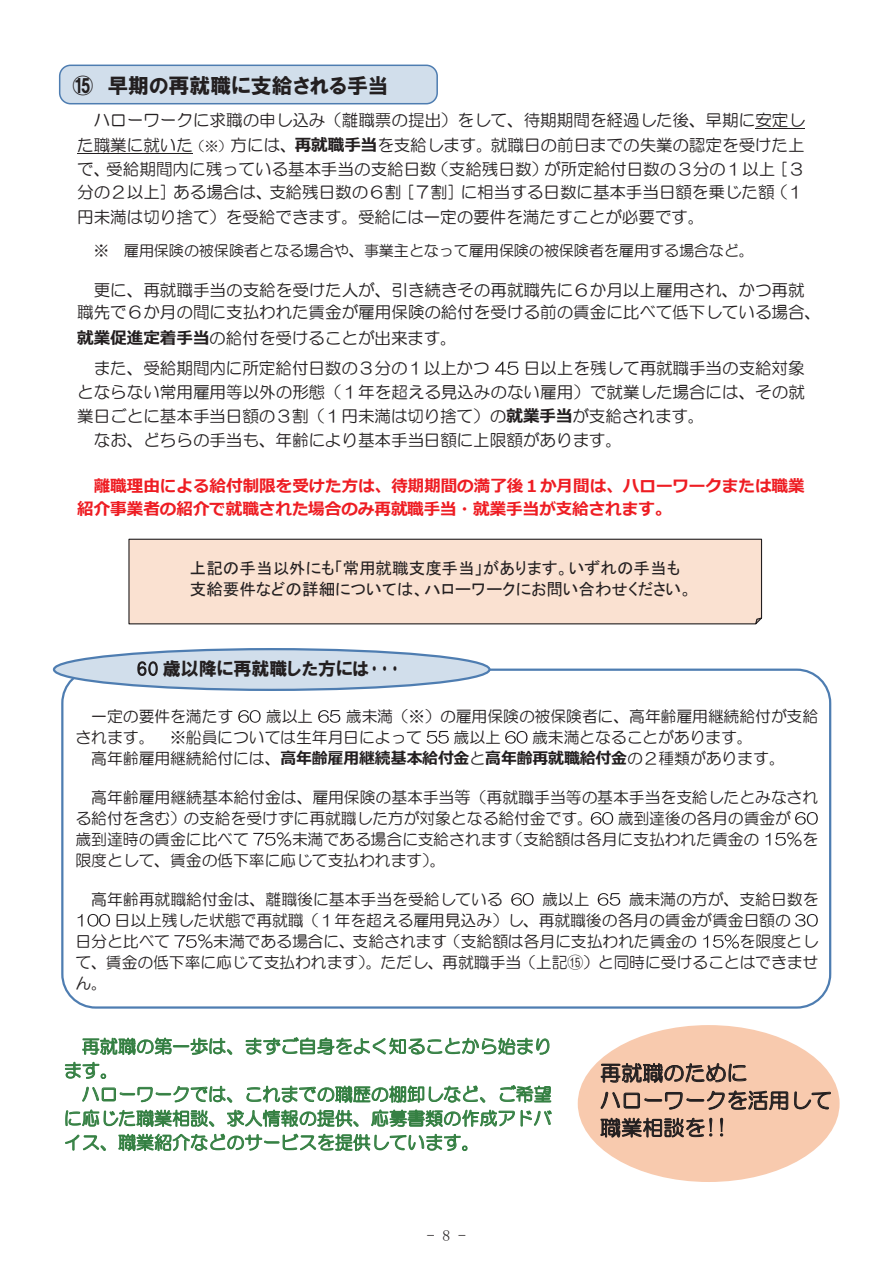
<style>
.page{position:relative;width:893px;height:1263px;background:#fff}
.page>*{position:absolute;margin:0;border:0;box-sizing:border-box;transform-origin:0 0}
.t1{font:20.85px/27.3px "HG Maru Gothic MPRO";letter-spacing:.015em;color:#231f20}
.t2{font:20.85px "HGP Soei Kakugothic UB";color:#231f20}
.t3{font:18px/24.2px "HG Maru Gothic MPRO";color:#358043}
.t4{font:18px "HGP Soei Kakugothic UB";color:#231f20}
.t5{font:16.5px/24px "HG Maru Gothic MPRO";color:#231f20;text-align:justify}
.t6{font:700 16.5px/23.7px "Meiryo";color:#ee1d23}
.t7{font:16.5px/21.3px "MS P Gothic";color:#231f20}
.t8{font:15.9px/20.9px "HG Maru Gothic MPRO";color:#231f20}
.t9{font:15.75px "MS Mincho";color:#231f20}
.t10{font:15.15px "HG Maru Gothic MPRO";color:#231f20}
.s1{font-size:13.65px}
.s2{font-family:"Meiryo";font-weight:700}
.s3{font-size:16.5px}
</style>
<div class="page">
<hr style="left:755px;top:129px;width:50px;height:1px;background:#231f20">
<hr style="left:77px;top:153px;width:116px;height:1px;background:#231f20">
<svg style="left:495px;top:362px;width:23px;height:13px"></svg>
<svg style="left:82px;top:1037px;width:150px;height:18px"></svg>
<svg style="left:246px;top:1037px;width:304px;height:18px"></svg>
<svg style="left:65px;top:1062px;width:487px;height:89px"></svg>
<div style="left:578px;top:1025px;width:262px;height:157px;background:#f8caae;border-radius:50%"></div>
<svg style="left:601px;top:1063px;width:145px;height:20px"></svg>
<svg style="left:601px;top:1090px;width:187px;height:20px"></svg>
<svg style="left:794px;top:1063px;width:37px;height:46px"></svg>
<svg style="left:600px;top:1117px;width:113px;height:21px"></svg>
<svg style="left:720px;top:1117px;width:3px;height:20px"></svg>
<div style="left:60px;top:65px;width:377px;height:39px;background:#d1deeb;border-radius:11px"></div>
<div style="left:59px;top:65px;width:379px;height:39px;border:2px solid #4e7db1;border-radius:11px"></div>
<svg style="left:238px;top:710px;width:23px;height:13px"></svg>
<svg style="left:318px;top:710px;width:22px;height:13px"></svg>
<svg style="left:426px;top:731px;width:23px;height:13px"></svg>
<svg style="left:505px;top:731px;width:22px;height:13px"></svg>
<svg style="left:591px;top:812px;width:22px;height:13px"></svg>
<svg style="left:795px;top:812px;width:23px;height:13px"></svg>
<svg style="left:253px;top:833px;width:23px;height:12px"></svg>
<svg style="left:765px;top:833px;width:21px;height:12px"></svg>
<svg style="left:511px;top:893px;width:23px;height:13px"></svg>
<svg style="left:598px;top:893px;width:22px;height:13px"></svg>
<svg style="left:77px;top:914px;width:33px;height:13px"></svg>
<svg style="left:795px;top:914px;width:23px;height:13px"></svg>
<svg style="left:174px;top:935px;width:23px;height:13px"></svg>
<svg style="left:703px;top:934px;width:36px;height:15px"></svg>
<div style="left:54px;top:649px;width:435px;height:41px;background:#d1deeb;border-radius:50%"></div>
<div style="left:53px;top:648px;width:438px;height:43px;border:2px solid #4e7db1;border-radius:50%"></div>
<svg style="left:137px;top:661px;width:21px;height:15px"></svg>
<svg style="left:128px;top:538px;width:635px;height:87px;background:#eed7c9"></svg>
<div style="left:190px;top:557px;width:509px;height:53px;background:#fae1d1"></div>
<p class="t2" style="left:72px;top:75px;width:318px">⑮ 早期の再就職に支給される手当</p>
<p class="t5" style="left:77px;top:108px;width:729px;text-indent:17px">ハローワークに求職の申し込み（離職票の提出）をして、待期期間を経過した後、早期に安定した職業に就いた<span class="s1">（※）</span>方には、<span class="s2">再就職手当</span>を支給します。就職日の前日までの失業の認定を受けた上で、受給期間内に残っている基本手当の支給日数（支給残日数）が所定給付日数の３分の１以上［３分の２以上］ある場合は、支給残日数の６割［７割］に相当する日数に基本手当日額を乗じた額（１円未満は切り捨て）を受給できます。受給には一定の要件を満たすことが必要です。</p>
<p class="t10" style="left:94px;top:243px;width:662px">※ 雇用保険の被保険者となる場合や、事業主となって雇用保険の被保険者を雇用する場合など。</p>
<p class="t5" style="left:77px;top:280px;width:745px;line-height:21.3px;text-align:center">更に、再就職手当の支給を受けた人が、引き続きその再就職先に６か月以上雇用され、かつ再就<br>職先で６か月の間に支払われた賃金が雇用保険の給付を受ける前の賃金に比べて低下している場合、</p>
<p class="t5" style="left:94px;top:323px;width:397px;line-height:30.3px;text-indent:-17px"><span class="s2">就業促進定着手当</span>の給付を受けることが出来ます。<br>また、受給期間内に所定給付日数の３分の１以上かつ</p>
<p class="t5" style="left:524px;top:356px;width:282px">日以上を残して再就職手当の支給対象</p>
<p class="t5" style="left:77px;top:380px;width:729px">とならない常用雇用等以外の形態（１年を超える見込みのない雇用）で就業した場合には、その就</p>
<p class="t5" style="left:77px;top:404px;width:629px">業日ごとに基本手当日額の３割（１円未満は切り捨て）の<span class="s2">就業手当</span>が支給されます。</p>
<p class="t5" style="left:94px;top:428px;width:530px">なお、どちらの手当も、年齢により基本手当日額に上限額があります。</p>
<p class="t6" style="left:77px;top:475px;width:729px;text-indent:17px">離職理由による給付制限を受けた方は、待期期間の満了後１か月間は、ハローワークまたは職業紹介事業者の紹介で就職された場合のみ再就職手当・就業手当が支給されます。</p>
<p class="t7" style="left:190px;top:557px;width:504px">上記の手当以外にも「常用就職支度手当」があります。いずれの手当も支給要件などの詳細については、ハローワークにお問い合わせください。</p>
<p class="t4" style="left:163px;top:660px;width:239px">歳以降に再就職した方には･･･</p>
<p class="t8" style="left:75px;top:706px;width:744px;text-indent:270px">歳未満（※）の雇用保険の被保険者に、高年齢雇用継続給付が支給されます。 ※船員については生年月日によって</p>
<p class="t8" style="left:91px;top:706px;width:144px">一定の要件を満たす</p>
<p class="t8" style="left:266px;top:706px;width:49px">歳以上</p>
<p class="t8" style="left:91px;top:727px;width:695px;text-indent:441px">歳未満となることがあります。<br>高年齢雇用継続給付には、<span class="s2">高年齢雇用継続基本給付金</span>と<span class="s2">高年齢再就職給付金</span>の２種類があります。</p>
<p class="t8" style="left:75px;top:787px;width:744px;text-indent:16px">高年齢雇用継続基本給付金は、雇用保険の基本手当<span class="s3">等</span>（再就職手当等の基本手当を支給したとみなされる給付を含む）の支給を受けずに再就職した方が対象となる給付金です。</p>
<p class="t8" style="left:453px;top:727px;width:49px">歳以上</p>
<p class="t8" style="left:618px;top:808px;width:175px">歳到達後の各月の賃金が</p>
<p class="t8" style="left:75px;top:829px;width:175px">歳到達時の賃金に比べて</p>
<p class="t8" style="left:276px;top:829px;width:484px">％未満である場合に支給されます（支給額は各月に支払われた賃金の</p>
<p class="t8" style="left:786px;top:829px;width:34px">％を</p>
<p class="t8" style="left:75px;top:850px;width:372px">限度として、賃金の低下率に応じて支払われます）。</p>
<p class="t8" style="left:91px;top:889px;width:413px">高年齢再就職給付金は、離職後に基本手当を受給している</p>
<p class="t8" style="left:542px;top:889px;width:49px">歳以上</p>
<p class="t8" style="left:629px;top:889px;width:191px">歳未満の方が、支給日数を</p>
<p class="t8" style="left:115px;top:910px;width:678px">日以上残した状態で再就職（１年を超える雇用見込み）し、再就職後の各月の賃金が賃金日額の</p>
<p class="t8" style="left:75px;top:931px;width:96px">日分と比べて</p>
<p class="t8" style="left:197px;top:931px;width:501px">％未満である場合に、支給されます（支給額は各月に支払われた賃金の</p>
<p class="t8" style="left:75px;top:931px;width:744px;text-align:justify;text-indent:664px">を限度として、賃金の低下率に応じて支払われます）。ただし、再就職手当（上記⑮）と同時に受けることはできません。</p>
<p class="t3" style="left:64px;top:1034px;width:489px;text-indent:18px">再就職の第一歩は、まずご自身をよく知ることから始まります。</p>
<p class="t3" style="left:64px;top:1082px;width:489px;text-align:justify;text-indent:18px">ハローワークでは、これまでの職歴の棚卸しなど、ご希望に応じた職業相談、求人情報の提供、応募書類の作成アドバイス、職業紹介などのサービスを提供しています。</p>
<p class="t9" style="left:427px;top:1228px;width:41px">- 8 -</p>
<p class="t1" style="left:600px;top:1059px;width:233px">再就職のために<br>ハローワークを活用して職業相談を</p>
</div>
